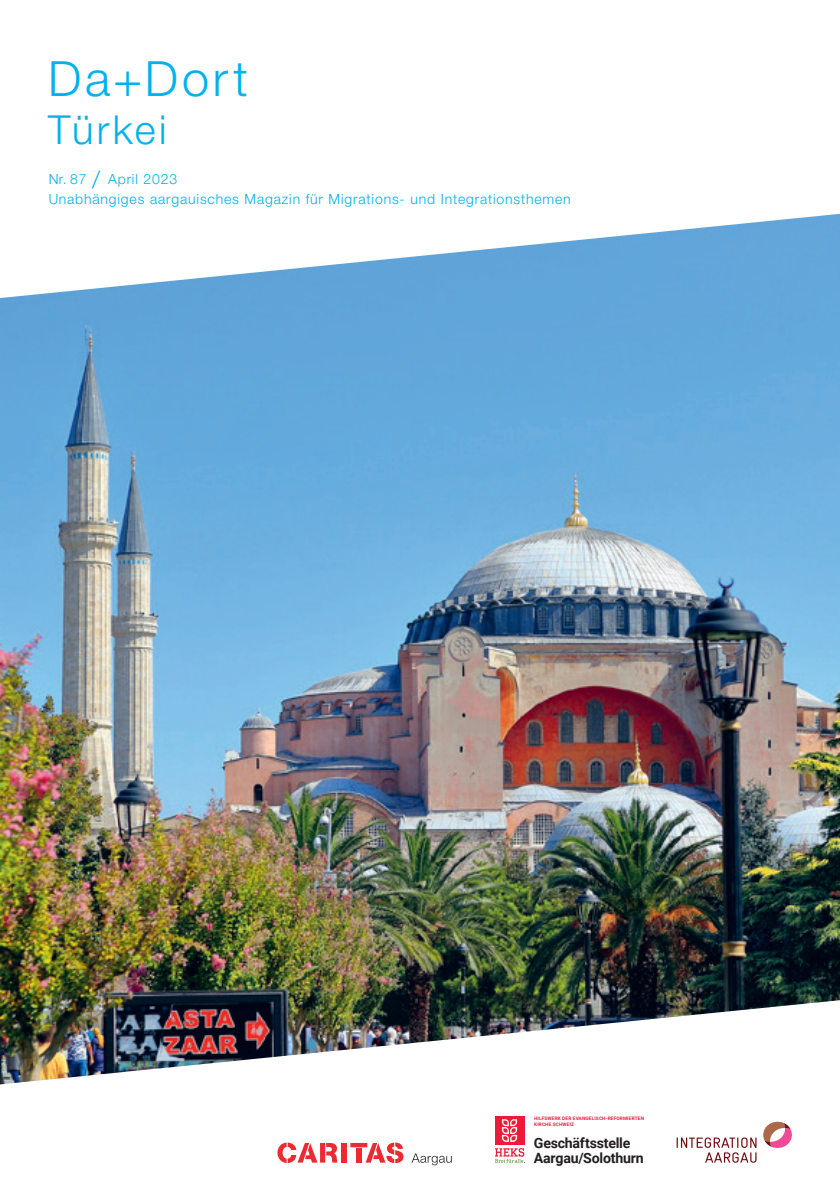
<style>
.page{position:relative;width:840px;height:1191px;background:#fff}
.page>*{position:absolute;margin:0;border:0;box-sizing:border-box;transform-origin:0 0}
.t1{font:300 48.6px "Helvetica Neue LT Std";letter-spacing:.08em;color:#00b1ec}
.t2{font:300 40px "Helvetica Neue LT Std";letter-spacing:.08em;color:#00b1ec}
.t3{font:700 14.2px/14.6px "Roboto";letter-spacing:-.015em;color:#231f20}
.t4{font:300 14px/20px "Helvetica Neue LT Std";letter-spacing:.06em;color:#00b1ec}
.t5{font:700 4.8px/5.8px "Roboto";letter-spacing:.035em;color:#ed1a3a}
.s1{font-size:24px}
</style>
<div class="page">
<svg style="left:676px;top:1121px;width:116px;height:41px"></svg>
<svg style="left:411px;top:1153px;width:40px;height:12px"></svg>
<div style="left:342px;top:1143px;width:5px;height:19px;background:#eb2a32"></div>
<svg style="left:277px;top:1142px;width:60px;height:21px"></svg>
<svg style="left:350px;top:1142px;width:53px;height:21px"></svg>
<svg style="left:495px;top:1148px;width:29px;height:15px"></svg>
<div style="left:494px;top:1116px;width:29px;height:29px;background:#ed1a3a"></div>
<svg style="left:501px;top:1119px;width:16px;height:22px"></svg>
<img style="left:0;top:214px;width:839px;height:870px">
<h1 class="t1" style="left:48px;top:49px;width:201px">Da+Dort</h1>
<h2 class="t2" style="left:48px;top:105px;width:120px">Türkei</h2>
<p class="t4" style="left:48px;top:169px;width:523px">Nr. 87 <span class="s1">/</span> April 2023<br>Unabhängiges aargauisches Magazin für Migrations- und Integrationsthemen</p>
<p class="t5" style="left:534px;top:1115px;width:111px">HILFSWERK DER EVANGELISCH-REFORMIERTEN<br>KIRCHE SCHWEIZ</p>
<p class="t3" style="left:533px;top:1135px;width:111px">Geschäftsstelle<br>Aargau/Solothurn</p>
</div>
